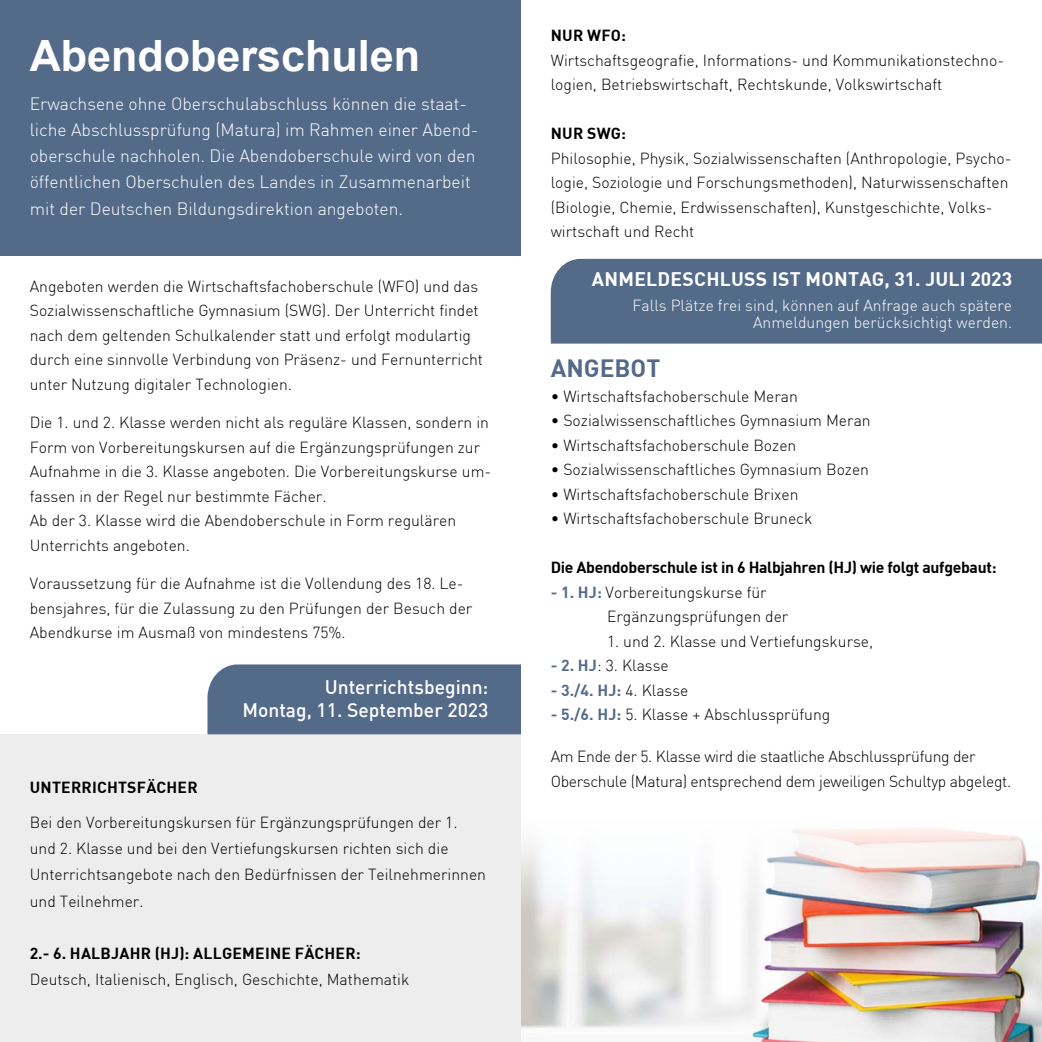
<style>
.page{position:relative;width:1042px;height:1042px;background:#fff}
.page>*{position:absolute;margin:0;border:0;box-sizing:border-box;transform-origin:0 0}
.t1{font:700 43.05px "Arial";color:#fff}
.t2{font:700 24.5px "DIN";color:#536a89}
.t3{font:500 19.25px/22.8px "DIN";color:#fff;text-align:right}
.t4{font:700 19.25px "DIN";letter-spacing:.015em;color:#fff}
.t5{font:300 17.5px/26.2px "DIN";color:#fff}
.t6{font:300 15.75px/24.5px "DIN";color:#000}
.t7{font:300 15.75px/24.5px "DIN";letter-spacing:-.02em;color:#000}
.t8{font:300 15.75px/17.5px "DIN";color:#fff;text-align:right}
.t9{font:700 15.75px "DIN";letter-spacing:.015em;color:#000}
.t10{font:700 15.75px "DIN";letter-spacing:-.02em;color:#000}
.t11{font:700 15.75px "DIN";color:#536a89}
.s1{font-weight:700;color:#536a89}
.s2{font-weight:300;color:#000}
</style>
<div class="page">
<div style="left:0;top:0;width:521px;height:255px;background:#536a89"></div>
<div style="left:0;top:734px;width:521px;height:308px;background:#ededed"></div>
<div style="left:207px;top:664px;width:314px;height:70px;background:#536a89"></div>
<div style="left:551px;top:259px;width:491px;height:85px;background:#536a89"></div>
<img style="left:521px;top:828px;width:521px;height:214px">
<h1 class="t1" style="left:30px;top:28px;width:392px">Abendoberschulen</h1>
<p class="t5" style="left:30px;top:90px;width:450px">Erwachsene ohne Oberschulabschluss können die staat&shy;liche Abschlussprüfung (Matura) im Rahmen einer Abend&shy;oberschule nachholen. Die Abendoberschule wird von den öffentlichen Oberschulen des Landes in Zusammenarbeit mit der Deutschen Bildungsdirektion angeboten.</p>
<p class="t6" style="left:30px;top:273px;width:455px">Angeboten werden die Wirtschaftsfachoberschule (WFO) und das Sozialwissenschaftliche Gymnasium (SWG). Der Unterricht findet nach dem geltenden Schulkalender statt und erfolgt modulartig durch eine sinnvolle Verbindung von Präsenz- und Fernunterricht unter Nutzung digitaler Technologien.</p>
<p class="t6" style="left:30px;top:410px;width:463px">Die 1. und 2. Klasse werden nicht als reguläre Klassen, sondern in Form von Vorbereitungskursen auf die Ergänzungsprüfungen zur Aufnahme in die 3. Klasse angeboten. Die Vorbereitungskurse um&shy;fassen in der Regel nur bestimmte Fächer.<br>Ab der 3. Klasse wird die Abendoberschule in Form regulären Unterrichts angeboten.</p>
<p class="t6" style="left:30px;top:571px;width:444px">Voraussetzung für die Aufnahme ist die Vollendung des 18. Le&shy;bensjahres, für die Zulassung zu den Prüfungen der Besuch der<br>Abendkurse im Ausmaß von mindestens 75%.</p>
<p class="t3" style="left:242px;top:675px;width:247px">Unterrichtsbeginn:<br>Montag, 11. September 2023</p>
<p class="t9" style="left:30px;top:777px;width:169px">UNTERRICHTSFÄCHER</p>
<p class="t6" style="left:30px;top:809px;width:458px;line-height:26.2px">Bei den Vorbereitungskursen für Ergänzungsprüfungen der 1. und 2. Klasse und bei den Vertiefungskursen richten sich die Unterrichtsangebote nach den Bedürfnissen der Teilnehmerinnen und Teilnehmer.</p>
<p class="t9" style="left:30px;top:943px;width:332px">2.- 6. HALBJAHR (HJ): ALLGEMEINE FÄCHER:</p>
<p class="t6" style="left:30px;top:967px;width:381px">Deutsch, Italienisch, Englisch, Geschichte, Mathematik</p>
<p class="t9" style="left:551px;top:25px;width:77px">NUR WFO:</p>
<p class="t6" style="left:551px;top:47px;width:455px">Wirtschaftsgeografie, Informations- und Kommunikationstechno&shy;logien, Betriebswirtschaft, Rechtskunde, Volkswirtschaft</p>
<p class="t9" style="left:551px;top:123px;width:77px">NUR SWG:</p>
<p class="t6" style="left:551px;top:145px;width:462px">Philosophie, Physik, Sozialwissenschaften (Anthropologie, Psycho&shy;logie, Soziologie und Forschungsmethoden), Naturwissenschaften (Biologie, Chemie, Erdwissenschaften), Kunstgeschichte, Volks&shy;wirtschaft und Recht</p>
<p class="t4" style="left:592px;top:266px;width:422px">ANMELDESCHLUSS IST MONTAG, 31. JULI 2023</p>
<p class="t8" style="left:632px;top:296px;width:381px">Falls Plätze frei sind, können auf Anfrage auch spätere<br>Anmeldungen berücksichtigt werden.</p>
<h2 class="t2" style="left:551px;top:352px;width:111px">ANGEBOT</h2>
<p class="t6" style="left:551px;top:383px;width:249px">• Wirtschaftsfachoberschule Meran</p>
<p class="t6" style="left:551px;top:408px;width:321px">• Sozialwissenschaftliches Gymnasium Meran</p>
<p class="t6" style="left:551px;top:432px;width:247px">• Wirtschaftsfachoberschule Bozen</p>
<p class="t6" style="left:551px;top:457px;width:320px">• Sozialwissenschaftliches Gymnasium Bozen</p>
<p class="t6" style="left:551px;top:481px;width:249px">• Wirtschaftsfachoberschule Brixen</p>
<p class="t6" style="left:551px;top:506px;width:263px">• Wirtschaftsfachoberschule Bruneck</p>
<p class="t10" style="left:551px;top:557px;width:447px">Die Abendoberschule ist in 6 Halbjahren (HJ) wie folgt aufgebaut:</p>
<p class="t6" style="left:607px;top:579px;width:183px;text-indent:-56px"><span class="s1">- 1. HJ:</span> Vorbereitungskurse für<br>Ergänzungsprüfungen der</p>
<p class="t6" style="left:607px;top:628px;width:268px">1. und 2. Klasse und Vertiefungskurse,</p>
<p class="t6" style="left:551px;top:653px;width:119px"><span class="s1">- 2. HJ</span>: 3. Klasse</p>
<p class="t11" style="left:551px;top:680px;width:139px">- 3./4. HJ: <span class="s2">4. Klasse</span></p>
<p class="t6" style="left:551px;top:702px;width:281px"><span class="s1">- 5./6. HJ:</span> 5. Klasse + Abschlussprüfung</p>
<p class="t7" style="left:551px;top:744px;width:462px">Am Ende der 5. Klasse wird die staatliche Abschlussprüfung der<br>Oberschule (Matura) entsprechend dem jeweiligen Schultyp abgelegt.</p>
</div>
